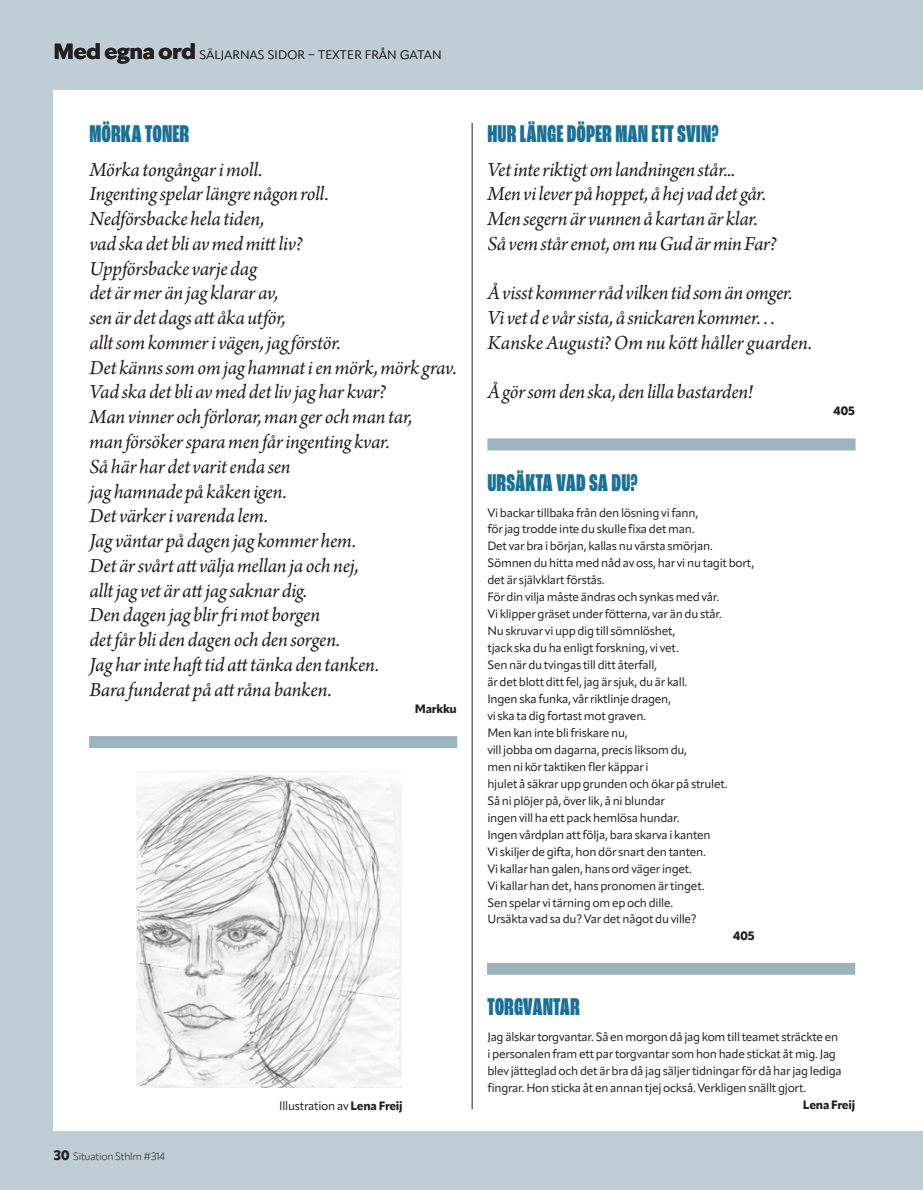
<style>
.page{position:relative;width:923px;height:1190px;background:#fff}
.page>*{position:absolute;margin:0;border:0;box-sizing:border-box;transform-origin:0 0}
.t1{font:800 extra-condensed 25.5px "Roc Grotesk";color:#1a7195}
.t2{font:italic 21px/24.8px "Arno Pro";letter-spacing:-.015em;color:#231f20}
.t3{font:12px/17px "Apparat";letter-spacing:-.02em;color:#231f20}
.t4{font:300 12px "Apparat";letter-spacing:.02em;color:#231f20}
.t5{font:800 12px "Apparat";letter-spacing:-.02em;color:#231f20}
.t6{font:300 10.5px "Apparat";letter-spacing:-.02em;color:#231f20}
.s1{font-family:"Ivy Epic";font-weight:800;font-size:21px}
.s2{font-weight:800;font-size:13.5px}
.s3{font-weight:800}
</style>
<div class="page">
<div style="left:0;top:0;width:922px;height:1190px;background:#bfcdd4"></div>
<div style="left:54px;top:90px;width:868px;height:1041px;background:#fff"></div>
<hr style="left:471px;top:123px;width:1px;height:986px;background:#231f20">
<div style="left:89px;top:736px;width:368px;height:12px;background:#9bb4bd"></div>
<div style="left:487px;top:438px;width:368px;height:12px;background:#9bb4bd"></div>
<div style="left:487px;top:963px;width:367px;height:12px;background:#9bb4bd"></div>
<img style="left:136px;top:774px;width:265px;height:313px">
<p class="t4" style="left:54px;top:48px;width:389px"><span class="s1">Med egna ord</span> SÄLJARNAS SIDOR – TEXTER FRÅN GATAN</p>
<h1 class="t1" style="left:89px;top:119px;width:101px">MÖRKA TONER</h1>
<p class="t2" style="left:89px;top:158px;width:368px">Mörka tongångar i moll.<br>Ingenting spelar längre någon roll.<br>Nedförsbacke hela tiden,<br>vad ska det bli av med mitt liv?<br>Uppförsbacke varje dag<br>det är mer än jag klarar av,<br>sen är det dags att åka utför,<br>allt som kommer i vägen, jag förstör.<br>Det känns som om jag hamnat i en mörk, mörk grav.<br>Vad ska det bli av med det liv jag har kvar?<br>Man vinner och förlorar, man ger och man tar,<br>man försöker spara men får ingenting kvar.<br>Så här har det varit enda sen<br>jag hamnade på kåken igen.<br>Det värker i varenda lem.<br>Jag väntar på dagen jag kommer hem.<br>Det är svårt att välja mellan ja och nej,<br>allt jag vet är att jag saknar dig.<br>Den dagen jag blir fri mot borgen<br>det får bli den dagen och den sorgen.<br>Jag har inte haft tid att tänka den tanken.<br>Bara funderat på att råna banken.</p>
<p class="t5" style="left:414px;top:701px;width:44px">Markku</p>
<p class="t6" style="left:54px;top:1150px;width:113px"><span class="s2">30</span> Situation Sthlm #314</p>
<p class="t3" style="left:279px;top:1097px;width:125px">Illustration av <span class="s3">Lena Freij</span></p>
<h1 class="t1" style="left:487px;top:119px;width:233px">HUR LÄNGE DÖPER MAN ETT SVIN?</h1>
<h2 class="t2" style="left:487px;top:158px;width:290px">Vet inte riktigt om landningen står...<br>Men vi lever på hoppet, å hej vad det går.<br>Men segern är vunnen å kartan är klar.<br>Så vem står emot, om nu Gud är min Far?</h2>
<h2 class="t2" style="left:487px;top:282px;width:326px">Å visst kommer råd vilken tid som än omger.<br>Vi vet d e vår sista, å snickaren kommer…<br>Kanske Augusti? Om nu kött håller guarden.</h2>
<h2 class="t2" style="left:487px;top:381px;width:267px">Å gör som den ska, den lilla bastarden!</h2>
<h1 class="t1" style="left:487px;top:468px;width:152px">URSÄKTA VAD SA DU?</h1>
<p class="t3" style="left:487px;top:504px;width:268px">Vi backar tillbaka från den lösning vi fann,<br>för jag trodde inte du skulle fixa det man.<br>Det var bra i början, kallas nu värsta smörjan.<br>Sömnen du hitta med nåd av oss, har vi nu tagit bort, det är självklart förstås.<br>För din vilja måste ändras och synkas med vår.<br>Vi klipper gräset under fötterna, var än du står.<br>Nu skruvar vi upp dig till sömnlöshet,<br>tjack ska du ha enligt forskning, vi vet.<br>Sen när du tvingas till ditt återfall,<br>är det blott ditt fel, jag är sjuk, du är kall.<br>Ingen ska funka, vår riktlinje dragen,<br>vi ska ta dig fortast mot graven.<br>Men kan inte bli friskare nu,<br>vill jobba om dagarna, precis liksom du,<br>men ni kör taktiken fler käppar i<br>hjulet å säkrar upp grunden och ökar på strulet.<br>Så ni plöjer på, över lik, å ni blundar<br>ingen vill ha ett pack hemlösa hundar.<br>Ingen vårdplan att följa, bara skarva i kanten<br>Vi skiljer de gifta, hon dör snart den tanten.<br>Vi kallar han galen, hans ord väger inget.<br>Vi kallar han det, hans pronomen är tinget.<br>Sen spelar vi tärning om ep och dille.<br>Ursäkta vad sa du? Var det något du ville?</p>
<p class="t5" style="left:732px;top:929px;width:23px">405</p>
<p class="t5" style="left:833px;top:404px;width:23px">405</p>
<h1 class="t1" style="left:487px;top:992px;width:94px">TORGVANTAR</h1>
<p class="t3" style="left:487px;top:1028px;width:355px">Jag älskar torgvantar. Så en morgon då jag kom till teamet sträckte en i personalen fram ett par torgvantar som hon hade stickat åt mig. Jag blev jätteglad och det är bra då jag säljer tidningar för då har jag lediga fingrar. Hon sticka åt en annan tjej också. Verkligen snällt gjort.</p>
<p class="t5" style="left:802px;top:1097px;width:54px">Lena Freij</p>
</div>
